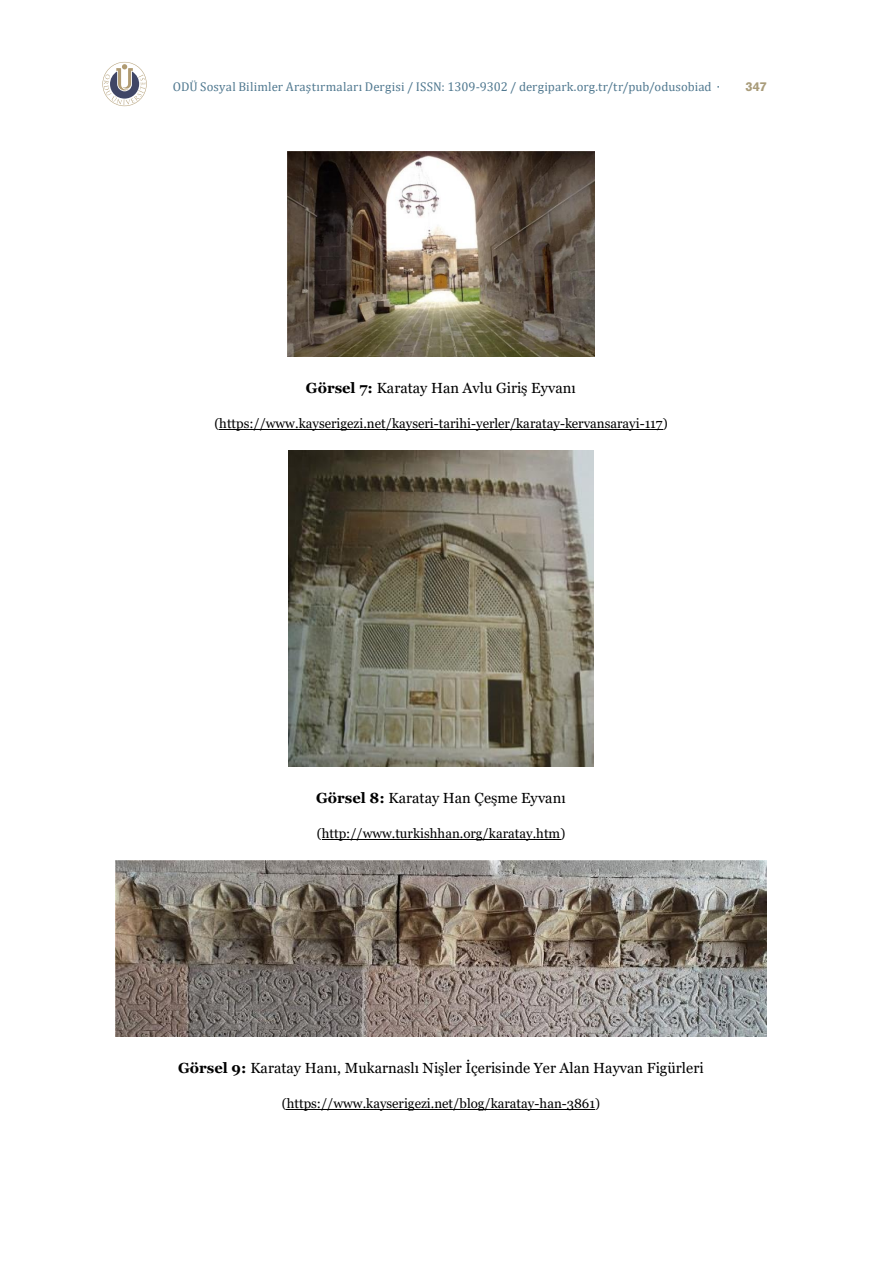
<style>
.page{position:relative;width:893px;height:1263px;background:#fff}
.page>*{position:absolute;margin:0;border:0;box-sizing:border-box;transform-origin:0 0}
.t1{font:14.7px "Georgia";color:#000}
.t2{font:13.2px "Georgia";color:#000}
.t3{font:12.75px "Cambria";letter-spacing:.01em;color:#517990}
.t4{font:700 12.75px "Akzidenz Grotesk Pro";color:#a99c7a}
.s1{font-weight:700}
</style>
<div class="page">
<svg style="left:102px;top:62px;width:45px;height:44px"></svg>
<hr style="left:219px;top:429px;width:444px;height:1px;background:#000">
<hr style="left:322px;top:839px;width:238px;height:1px;background:#000">
<hr style="left:287px;top:1109px;width:308px;height:1px;background:#000">
<img style="left:287px;top:152px;width:308px;height:204px">
<img style="left:288px;top:450px;width:305px;height:317px">
<img style="left:115px;top:860px;width:651px;height:176px">
<p class="t3" style="left:173px;top:79px;width:549px">ODÜ Sosyal Bilimler Araştırmaları Dergisi / ISSN: 1309-9302 / dergipark.org.tr/tr/pub/odusobiad ∙</p>
<p class="t4" style="left:745px;top:78px;width:23px">347</p>
<p class="t1" style="left:306px;top:379px;width:271px"><span class="s1">Görsel 7:</span> Karatay Han Avlu Giriş Eyvanı</p>
<p class="t2" style="left:214px;top:415px;width:455px">(https://www.kayserigezi.net/kayseri-tarihi-yerler/karatay-kervansarayi-117)</p>
<p class="t1" style="left:316px;top:788px;width:251px"><span class="s1">Görsel 8:</span> Karatay Han Çeşme Eyvanı</p>
<p class="t2" style="left:317px;top:825px;width:250px">(http://www.turkishhan.org/karatay.htm)</p>
<p class="t1" style="left:178px;top:1059px;width:527px"><span class="s1">Görsel 9:</span> Karatay Hanı, Mukarnaslı Nişler İçerisinde Yer Alan Hayvan Figürleri</p>
<p class="t2" style="left:282px;top:1095px;width:320px">(https://www.kayserigezi.net/blog/karatay-han-3861)</p>
</div>
